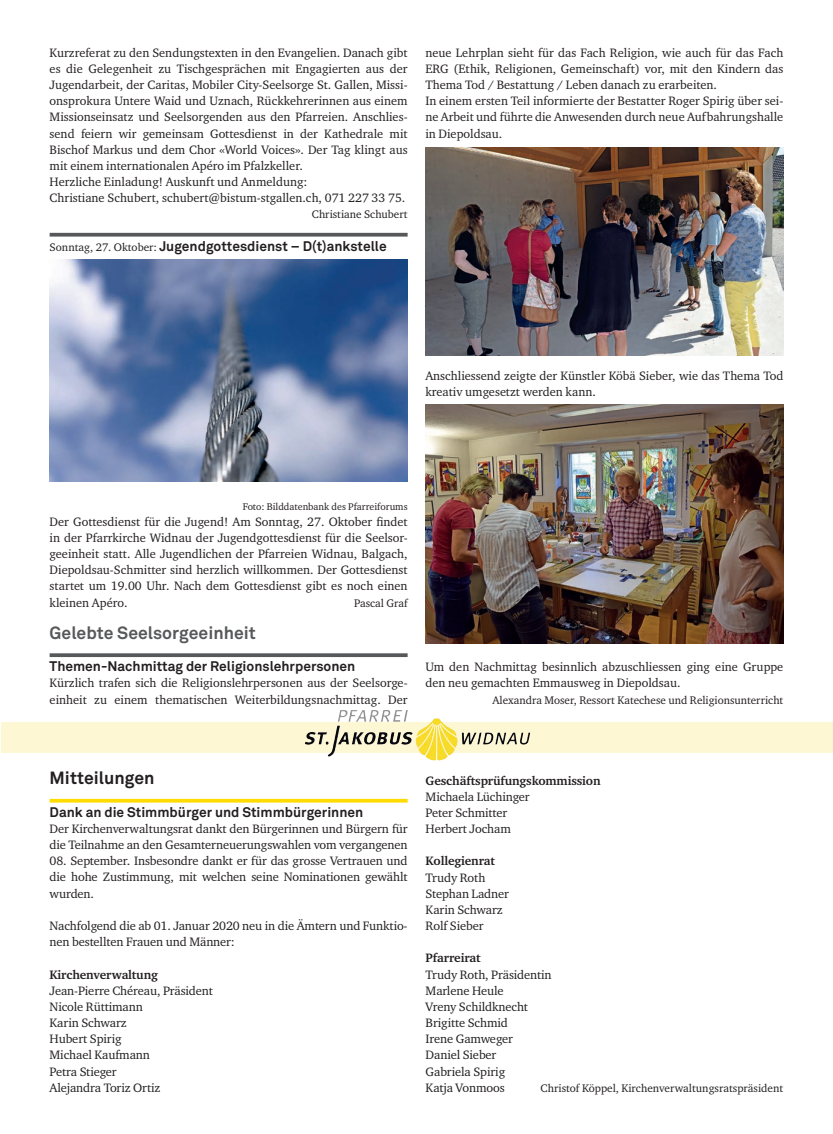
<style>
.page{position:relative;width:833px;height:1134px;background:#fff}
.page>*{position:absolute;margin:0;border:0;box-sizing:border-box;transform-origin:0 0}
.t1{font:700 17.5px "Akkurat";color:#57585a}
.t2{font:700 17.5px "Akkurat";color:#231f20}
.t3{font:700 13.75px "Akkurat";color:#231f20}
.t4{font:12.5px/16.1px "Charter ITC Std";color:#231f20}
.t5{font:700 12.5px "Charter ITC Std";letter-spacing:-.01em;color:#231f20}
.t6{font:11.25px "Charter ITC Std";color:#231f20}
.t7{font:10px "Charter ITC Std";color:#231f20}
.s1{font-family:"Charter ITC Std";font-weight:400;font-size:11.25px}
</style>
<div class="page">
<svg style="left:50px;top:233px;width:357px;height:4px"></svg>
<svg style="left:50px;top:653px;width:357px;height:4px"></svg>
<hr style="left:832px;top:43px;width:1px;height:30px;background:#fef7d4">
<img style="left:50px;top:260px;width:357px;height:222px">
<img style="left:425px;top:147px;width:358px;height:208px">
<img style="left:425px;top:405px;width:358px;height:238px">
<div style="left:1px;top:722px;width:832px;height:30px;background:#fef7d4"></div>
<img style="left:360px;top:710px;width:48px;height:12px">
<svg style="left:50px;top:799px;width:357px;height:4px"></svg>
<p class="t4" style="left:50px;top:44px;width:359px">Kurzreferat zu den Sendungstexten in den Evangelien. Danach gibt es die Gelegenheit zu Tischgesprächen mit Engagierten aus der</p>
<p class="t4" style="left:50px;top:77px;width:359px;text-align:justify">Jugendarbeit, der Caritas, Mobiler City-Seelsorge St. Gallen, Missi&shy;onsprokura Untere Waid und Uznach, Rückkehrerinnen aus einem Missionseinsatz und Seelsorgenden aus den Pfarreien. Anschlies&shy;send feiern wir gemeinsam Gottesdienst in der Kathedrale mit</p>
<p class="t4" style="left:50px;top:141px;width:359px">Bischof Markus und dem Chor «World Voices». Der Tag klingt aus mit einem internationalen Apéro im Pfalzkeller.</p>
<p class="t4" style="left:50px;top:174px;width:259px">Herzliche Einladung! Auskunft und Anmeldung:</p>
<p class="t4" style="left:50px;top:190px;width:357px">Christiane Schubert, schubert@bistum-stgallen.ch, 071 227 33 75.</p>
<p class="t6" style="left:312px;top:208px;width:97px">Christiane Schubert</p>
<p class="t3" style="left:50px;top:237px;width:339px"><span class="s1">Sonntag, 27. Oktober:</span> Jugendgottesdienst – D(t)ankstelle</p>
<p class="t4" style="left:425px;top:44px;width:359px;text-align:justify">neue Lehrplan sieht für das Fach Religion, wie auch für das Fach ERG (Ethik, Religionen, Gemeinschaft) vor, mit den Kindern das Thema Tod / Bestattung / Leben danach zu erarbeiten.</p>
<p class="t4" style="left:425px;top:93px;width:359px;text-align:justify">In einem ersten Teil informierte der Bestatter Roger Spirig über sei&shy;ne Arbeit und führte die Anwesenden durch neue Aufbahrungshalle in Diepoldsau.</p>
<p class="t4" style="left:425px;top:368px;width:359px">Anschliessend zeigte der Künstler Köbä Sieber, wie das Thema Tod kreativ umgesetzt werden kann.</p>
<p class="t7" style="left:243px;top:500px;width:166px">Foto: Bilddatenbank des Pfarreiforums</p>
<p class="t4" style="left:50px;top:513px;width:359px;text-align:justify">Der Gottesdienst für die Jugend! Am Sonntag, 27. Oktober findet in der Pfarrkirche Widnau der Jugendgottesdienst für die Seelsor&shy;geeinheit statt. Alle Jugendlichen der Pfarreien Widnau, Balgach,</p>
<p class="t4" style="left:50px;top:562px;width:359px">Diepoldsau-Schmitter sind herzlich willkommen. Der Gottesdienst startet um 19.00 Uhr. Nach dem Gottesdienst gibt es noch einen</p>
<p class="t4" style="left:50px;top:594px;width:79px">kleinen Apéro.</p>
<p class="t6" style="left:354px;top:596px;width:55px">Pascal Graf</p>
<p class="t1" style="left:50px;top:622px;width:208px">Gelebte Seelsorgeeinheit</p>
<p class="t3" style="left:50px;top:658px;width:307px">Themen-Nachmittag der Religionslehrpersonen</p>
<p class="t4" style="left:50px;top:675px;width:359px">Kürzlich trafen sich die Religionslehrpersonen aus der Seelsorge&shy;einheit zu einem thematischen Weiterbildungsnachmittag. Der</p>
<p class="t4" style="left:425px;top:659px;width:359px">Um den Nachmittag besinnlich abzuschliessen ging eine Gruppe den neu gemachten Emmausweg in Diepoldsau.</p>
<p class="t6" style="left:492px;top:693px;width:292px">Alexandra Moser, Ressort Katechese und Religionsunterricht</p>
<p class="t2" style="left:50px;top:767px;width:106px">Mitteilungen</p>
<p class="t3" style="left:50px;top:803px;width:315px">Dank an die Stimmbürger und Stimmbürgerinnen</p>
<p class="t4" style="left:50px;top:820px;width:359px">Der Kirchenverwaltungsrat dankt den Bürgerinnen und Bürgern für die Teilnahme an den Gesamterneuerungswahlen vom vergangenen</p>
<p class="t4" style="left:50px;top:853px;width:359px;text-align:justify">08. September. Insbesondre dankt er für das grosse Vertrauen und die hohe Zustimmung, mit welchen seine Nominationen gewählt wurden.</p>
<p class="t4" style="left:50px;top:917px;width:359px">Nachfolgend die ab 01. Januar 2020 neu in die Ämtern und Funktio&shy;nen bestellten Frauen und Männer:</p>
<p class="t5" style="left:50px;top:966px;width:110px">Kirchenverwaltung</p>
<p class="t4" style="left:50px;top:982px;width:165px">Jean-Pierre Chéreau, Präsident</p>
<p class="t4" style="left:50px;top:998px;width:95px">Nicole Rüttimann</p>
<p class="t4" style="left:50px;top:1014px;width:79px">Karin Schwarz</p>
<p class="t4" style="left:50px;top:1031px;width:74px">Hubert Spirig</p>
<p class="t4" style="left:50px;top:1047px;width:102px">Michael Kaufmann</p>
<p class="t4" style="left:50px;top:1063px;width:69px">Petra Stieger</p>
<p class="t4" style="left:50px;top:1079px;width:112px">Alejandra Toriz Ortiz</p>
<p class="t5" style="left:425px;top:772px;width:176px">Geschäftsprüfungskommission</p>
<p class="t4" style="left:425px;top:788px;width:106px">Michaela Lüchinger</p>
<p class="t4" style="left:425px;top:804px;width:83px">Peter Schmitter</p>
<p class="t4" style="left:425px;top:820px;width:87px">Herbert Jocham</p>
<p class="t5" style="left:425px;top:853px;width:71px">Kollegienrat</p>
<p class="t4" style="left:425px;top:869px;width:61px">Trudy Roth</p>
<p class="t4" style="left:425px;top:885px;width:85px">Stephan Ladner</p>
<p class="t4" style="left:425px;top:901px;width:79px">Karin Schwarz</p>
<p class="t4" style="left:425px;top:917px;width:59px">Rolf Sieber</p>
<p class="t5" style="left:425px;top:950px;width:56px">Pfarreirat</p>
<p class="t4" style="left:425px;top:966px;width:128px">Trudy Roth, Präsidentin</p>
<p class="t4" style="left:425px;top:982px;width:80px">Marlene Heule</p>
<p class="t4" style="left:425px;top:998px;width:104px">Vreny Schildknecht</p>
<p class="t4" style="left:425px;top:1014px;width:84px">Brigitte Schmid</p>
<p class="t4" style="left:425px;top:1031px;width:89px">Irene Gamweger</p>
<p class="t4" style="left:425px;top:1047px;width:72px">Daniel Sieber</p>
<p class="t4" style="left:425px;top:1063px;width:81px">Gabriela Spirig</p>
<p class="t4" style="left:425px;top:1079px;width:81px">Katja Vonmoos</p>
<p class="t6" style="left:540px;top:1081px;width:244px">Christof Köppel, Kirchenverwaltungsratspräsident</p>
</div>
